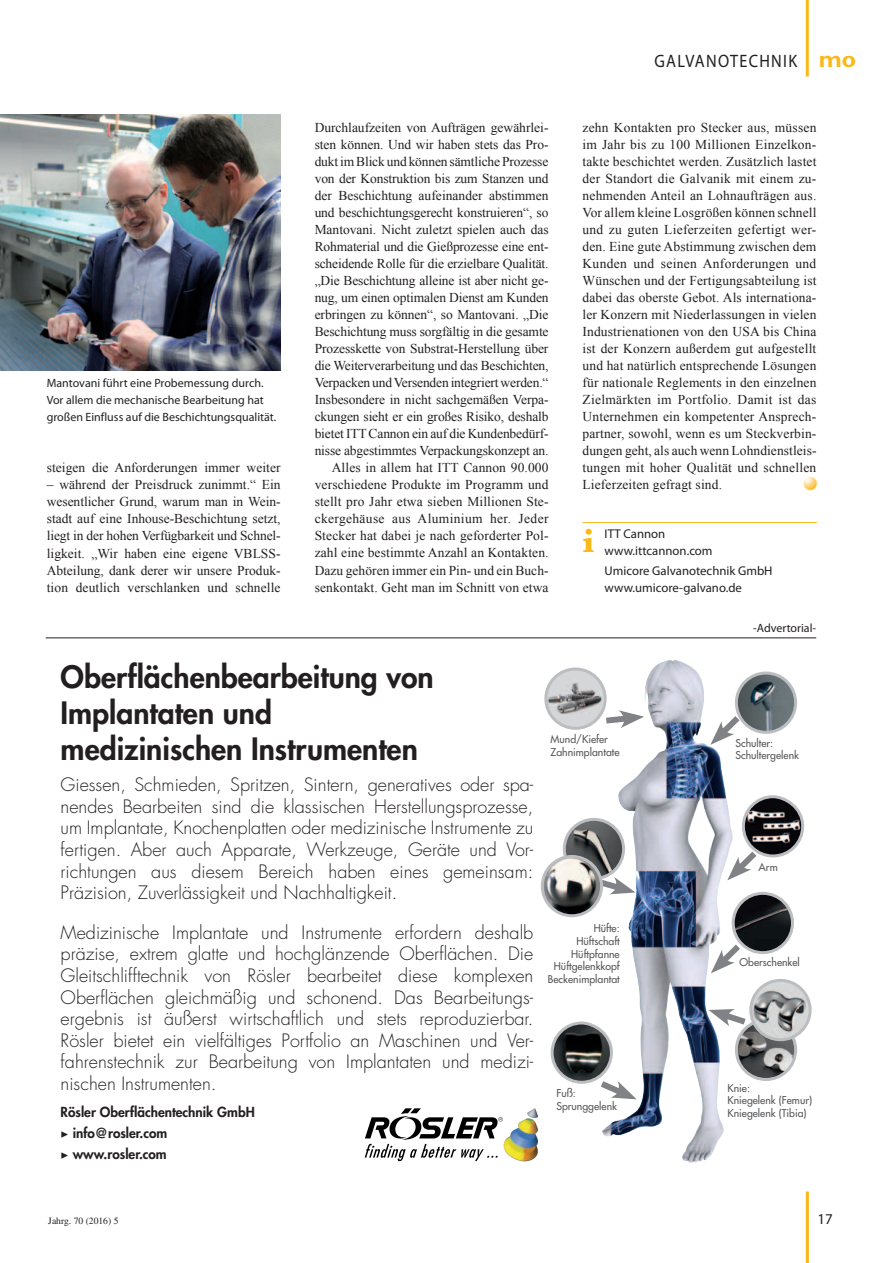
<style>
.page{position:relative;width:893px;height:1263px;background:#fff}
.page>*{position:absolute;margin:0;border:0;box-sizing:border-box;transform-origin:0 0}
.t1{font:700 34.65px "Baskerville";color:#fcb814}
.t2{font:800 30px/36px "Futura Std";color:#231f20}
.t3{font:300 18px/21.6px "Futura Std";color:#231f20;text-align:justify}
.t4{font:18px "Myriad Pro";letter-spacing:.08em;color:#231f20;scale:.9 1}
.t5{font:15px "Myriad Pro";color:#231f20}
.t6{font:13.5px/17px "Times New Roman";letter-spacing:-.005em;color:#231f20;text-align:justify}
.t7{font:800 13.5px/21px "Futura Std";color:#231f20}
.t8{font:12.75px/16.5px "Myriad Pro";color:#231f20}
.t9{font:12px/17.1px "Myriad Pro";color:#231f20}
.t10{font:500 10.5px/12.6px "Futura Std";color:#57585a}
.t11{font:9.6px "Times";color:#231f20}
.s1{font-family:"Gill Sans";font-weight:700;font-size:24px;color:#fcb814}
.s2{font-family:"Minion Pro";font-weight:400}
</style>
<div class="page">
<hr style="left:806px;top:1191px;width:3px;height:72px;background:#fcb814">
<hr style="left:806px;top:0;width:3px;height:77px;background:#fcb814">
<hr style="left:583px;top:522px;width:234px;height:1px;background:#fcb814">
<img style="left:804px;top:477px;width:14px;height:14px">
<svg style="left:365px;top:1108px;width:137px;height:53px"></svg>
<img style="left:502px;top:1108px;width:37px;height:54px">
<img style="left:602px;top:660px;width:100px;height:503px">
<img style="left:546px;top:669px;width:59px;height:59px;border-radius:30px">
<div style="left:544px;top:667px;width:63px;height:63px;border:3px solid #bcbdc0;border-radius:50%"></div>
<svg style="left:602px;top:875px;width:33px;height:21px"></svg>
<img style="left:564px;top:819px;width:60px;height:60px;border-radius:30px">
<div style="left:563px;top:818px;width:62px;height:62px;border:3px solid #bcbdc0;border-radius:50%"></div>
<img style="left:552px;top:1023px;width:59px;height:59px;border-radius:30px">
<div style="left:551px;top:1021px;width:62px;height:63px;border:3px solid #bcbdc0;border-radius:50%"></div>
<img style="left:542px;top:856px;width:60px;height:60px;border-radius:30px">
<div style="left:541px;top:855px;width:62px;height:62px;border:3px solid #bcbdc0;border-radius:50%"></div>
<img style="left:736px;top:1023px;width:60px;height:56px">
<div style="left:735px;top:1019px;width:62px;height:62px;border:3px solid #bcbdc0;border-radius:50%"></div>
<img style="left:736px;top:673px;width:60px;height:59px;border-radius:30px">
<div style="left:735px;top:671px;width:62px;height:63px;border:3px solid #bcbdc0;border-radius:50%"></div>
<img style="left:751px;top:980px;width:59px;height:60px;border-radius:30px">
<div style="left:749px;top:979px;width:63px;height:62px;border:3px solid #bcbdc0;border-radius:50%"></div>
<img style="left:743px;top:798px;width:60px;height:58px">
<div style="left:742px;top:795px;width:62px;height:62px;border:3px solid #bcbdc0;border-radius:50%"></div>
<img style="left:733px;top:894px;width:59px;height:59px">
<div style="left:732px;top:892px;width:62px;height:62px;border:3px solid #bcbdc0;border-radius:50%"></div>
<svg style="left:594px;top:1076px;width:43px;height:25px"></svg>
<svg style="left:600px;top:710px;width:44px;height:18px"></svg>
<svg style="left:710px;top:710px;width:36px;height:35px"></svg>
<svg style="left:727px;top:845px;width:36px;height:35px"></svg>
<svg style="left:711px;top:938px;width:35px;height:35px"></svg>
<svg style="left:708px;top:1007px;width:44px;height:22px"></svg>
<hr style="left:46px;top:637px;width:770px;height:1px;background:#231f20">
<img style="left:0;top:115px;width:281px;height:255px">
<p class="t9" style="left:47px;top:374px;width:231px">Mantovani führt eine Probemessung durch.<br>Vor allem die mechanische Bearbeitung hat großen Einfluss auf die Beschichtungsqualität.</p>
<p class="t6" style="left:47px;top:459px;width:235px">steigen die Anforderungen immer weiter</p>
<p class="t6" style="left:47px;top:476px;width:235px">– während der Preisdruck zunimmt.“ Ein wesentlicher Grund, warum man in Wein&shy;stadt auf eine Inhouse-Beschichtung setzt, liegt in der hohen Verfügbarkeit und Schnel&shy;ligkeit. „Wir haben eine eigene VBLSS-Abteilung, dank derer wir unsere Produk&shy;tion deutlich verschlanken und schnelle</p>
<p class="t6" style="left:315px;top:119px;width:235px;text-align:right">Durchlaufzeiten von Aufträgen gewährlei&shy;sten können. Und wir haben stets das Pro&shy;dukt im Blick und können sämtliche Prozesse von der Konstruktion bis zum Stanzen und der Beschichtung aufeinander abstimmen und beschichtungsgerecht konstruieren“, so Mantovani. Nicht zuletzt spielen auch das Rohmaterial und die Gießprozesse eine ent&shy;scheidende Rolle für die erzielbare Qualität. „Die Beschichtung alleine ist aber nicht ge&shy;nug, um einen optimalen Dienst am Kunden erbringen zu können“, so Mantovani. „Die Beschichtung muss sorgfältig in die gesamte Prozesskette von Substrat-Herstellung über die Weiterverarbeitung und das Beschichten, Verpacken und Versenden integriert werden.“ Insbesondere in nicht sachgemäßen Verpa&shy;ckungen sieht er ein großes Risiko, deshalb bietet ITT Cannon ein auf die Kundenbedürf&shy;nisse abgestimmtes Verpackungskonzept an.<br>Alles in allem hat ITT Cannon 90.000 verschiedene Produkte im Programm und stellt pro Jahr etwa sieben Millionen Ste&shy;ckergehäuse aus Aluminium her. Jeder Stecker hat dabei je nach geforderter Pol&shy;zahl eine bestimmte Anzahl an Kontakten.<br>Dazu gehören immer ein Pin- und ein Buch&shy;senkontakt. Geht man im Schnitt von etwa</p>
<h3 class="t4" style="left:654px;top:49px;width:225px">Galvanotechnik <span class="s1">mo</span></h3>
<p class="t6" style="left:583px;top:119px;width:235px">zehn Kontakten pro Stecker aus, müssen im Jahr bis zu 100 Millionen Einzelkon&shy;takte beschichtet werden. Zusätzlich lastet der Standort die Galvanik mit einem zu&shy;nehmenden Anteil an Lohnaufträgen aus.<br>Vor allem kleine Losgrößen können schnell und zu guten Lieferzeiten gefertigt wer&shy;den. Eine gute Abstimmung zwischen dem Kunden und seinen Anforderungen und Wünschen und der Fertigungsabteilung ist dabei das oberste Gebot. Als internationa&shy;ler Konzern mit Niederlassungen in vielen Industrienationen von den USA bis China ist der Konzern außerdem gut aufgestellt und hat natürlich entsprechende Lösungen für nationale Reglements in den einzelnen Zielmärkten im Portfolio. Damit ist das Unternehmen ein kompetenter Ansprech&shy;partner, sowohl, wenn es um Steckverbin&shy;dungen geht, als auch wenn Lohndienstleis&shy;tungen mit hoher Qualität und schnellen Lieferzeiten gefragt sind.</p>
<h1 class="t1" style="left:583px;top:521px;width:13px">i</h1>
<p class="t8" style="left:605px;top:525px;width:109px">ITT Cannon www.ittcannon.com</p>
<p class="t8" style="left:605px;top:563px;width:169px">Umicore Galvanotechnik GmbH www.umicore-galvano.de</p>
<p class="t9" style="left:753px;top:619px;width:65px">-Advertorial-</p>
<h2 class="t2" style="left:61px;top:658px;width:375px">Oberflächenbearbeitung von<br>Implantaten und medizinischen Instrumenten</h2>
<p class="t3" style="left:61px;top:774px;width:474px">Giessen, Schmieden, Spritzen, Sintern, generatives oder spa&shy;nendes Bearbeiten sind die klassischen Herstellungsprozesse, um Implantate, Knochenplatten oder medizinische Instrumente zu fertigen. Aber auch Apparate, Werkzeuge, Geräte und Vor&shy;richtungen aus diesem Bereich haben eines gemeinsam:<br>Präzision, Zuverlässigkeit und Nachhaltigkeit.</p>
<p class="t3" style="left:61px;top:922px;width:474px">Medizinische Implantate und Instrumente erfordern deshalb präzise, extrem glatte und hochglänzende Oberflächen. Die Gleitschlifftechnik von Rösler bearbeitet diese komplexen Oberflächen gleichmäßig und schonend. Das Bearbeitungs&shy;ergebnis ist äußerst wirtschaftlich und stets reproduzierbar.<br>Rösler bietet ein vielfältiges Portfolio an Maschinen und Ver&shy;fahrenstechnik zur Bearbeitung von Implantaten und medizi&shy;nischen Instrumenten.</p>
<p class="t10" style="left:548px;top:922px;width:73px;text-align:right">Hüfte:<br>Hüftschaft<br>Hüftpfanne<br>Hüftgelenkkopf<br>Beckenimplantat</p>
<p class="t10" style="left:556px;top:1087px;width:62px">Fuß:<br>Sprunggelenk</p>
<p class="t10" style="left:551px;top:733px;width:70px">Mund/Kiefer<br>Zahnimplantate</p>
<p class="t10" style="left:735px;top:737px;width:65px">Schulter:<br>Schultergelenk</p>
<p class="t10" style="left:759px;top:861px;width:21px">Arm</p>
<p class="t10" style="left:739px;top:956px;width:62px">Oberschenkel</p>
<p class="t10" style="left:727px;top:1082px;width:86px">Knie:<br>Kniegelenk (Femur)<br>Kniegelenk (Tibia)</p>
<p class="t7" style="left:61px;top:1101px;width:196px">Rösler Oberflächentechnik GmbH <span class="s2">▶</span> info@rosler.com<br><span class="s2">▶</span> www.rosler.com</p>
<p class="t11" style="left:48px;top:1215px;width:72px">Jahrg. 70 (2016) 5</p>
<p class="t5" style="left:817px;top:1210px;width:17px">17</p>
</div>
